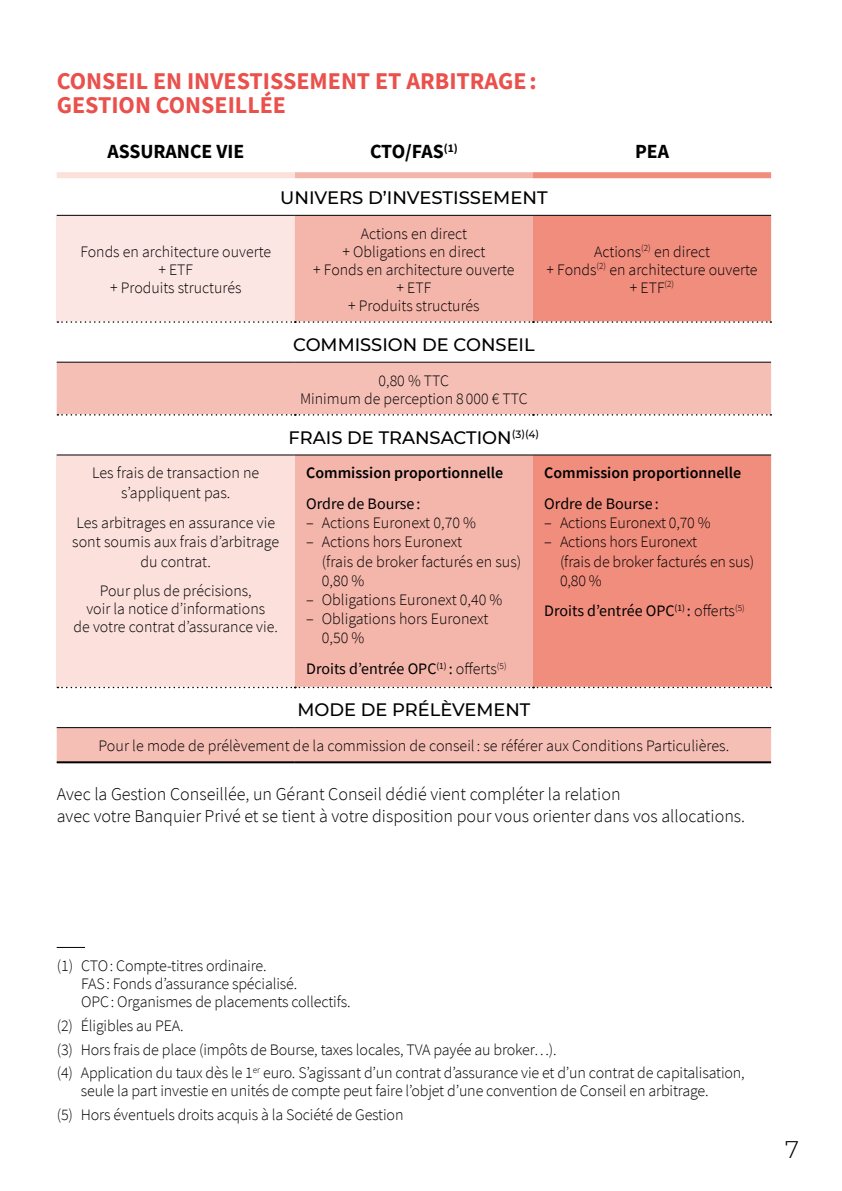
<style>
.page{position:relative;width:842px;height:1191px;background:#fff}
.page>*{position:absolute;margin:0;border:0;box-sizing:border-box;transform-origin:0 0}
.t1{font:700 24px/24px "Source Sans Pro";color:#ea504c}
.t2{font:300 24px "Montserrat";color:#000}
.t3{font:700 20px "Source Sans Pro";color:#000}
.t4{font:300 18px/22px "Source Sans Pro";color:#000}
.t5{font:500 18px "Montserrat";color:#000}
.t6{font:300 16px/18px "Source Sans Pro";letter-spacing:-.01em;color:#000;text-align:center}
.t7{font:16px "Source Sans Pro";color:#000}
.t8{font:600 16px "Source Sans Pro";color:#000}
.s1{font-weight:300}
</style>
<div class="page">
<svg style="left:57px;top:947px;width:28px;height:1px"></svg>
<div style="left:57px;top:215px;width:238px;height:107px;background:#fce6e3"></div>
<svg style="left:295px;top:216px;width:238px;height:146px;fill:#f4b5ab"></svg>
<svg style="left:533px;top:216px;width:238px;height:146px;fill:#f18d7d"></svg>
<svg style="left:57px;top:363px;width:714px;height:398px"></svg>
<div style="left:57px;top:455px;width:238px;height:232px;background:#fce0dc"></div>
<svg style="left:57px;top:321px;width:714px;height:2px"></svg>
<div style="left:295px;top:172px;width:238px;height:6px;background:#f4b5ab"></div>
<svg style="left:57px;top:414px;width:714px;height:1px"></svg>
<svg style="left:57px;top:687px;width:714px;height:1px"></svg>
<hr style="left:57px;top:215px;width:238px;height:1px;background:#000">
<hr style="left:295px;top:215px;width:238px;height:1px;background:#000">
<hr style="left:533px;top:215px;width:238px;height:1px;background:#000">
<hr style="left:57px;top:362px;width:238px;height:1px;background:#000">
<hr style="left:295px;top:362px;width:238px;height:1px;background:#000">
<hr style="left:533px;top:362px;width:238px;height:1px;background:#000">
<hr style="left:57px;top:454px;width:238px;height:1px;background:#000">
<hr style="left:295px;top:454px;width:238px;height:1px;background:#000">
<hr style="left:533px;top:454px;width:238px;height:1px;background:#000">
<hr style="left:57px;top:727px;width:238px;height:1px;background:#000">
<hr style="left:295px;top:727px;width:238px;height:1px;background:#000">
<hr style="left:533px;top:727px;width:238px;height:1px;background:#000">
<hr style="left:57px;top:761px;width:238px;height:2px;background:#000">
<hr style="left:295px;top:761px;width:238px;height:2px;background:#000">
<hr style="left:533px;top:761px;width:238px;height:2px;background:#000">
<div style="left:533px;top:172px;width:238px;height:6px;background:#f18d7d"></div>
<div style="left:57px;top:172px;width:238px;height:6px;background:#fce0dc"></div>
<h1 class="t1" style="left:57px;top:69px;width:481px">CONSEIL EN INVESTISSEMENT ET ARBITRAGE:<br>GESTION CONSEILLÉE</h1>
<p class="t3" style="left:107px;top:138px;width:138px">ASSURANCE VIE</p>
<p class="t3" style="left:370px;top:138px;width:89px">CTO/FAS<sup>(1)</sup></p>
<p class="t3" style="left:635px;top:138px;width:35px">PEA</p>
<p class="t5" style="left:280px;top:185px;width:269px">UNIVERS D’INVESTISSEMENT</p>
<p class="t6" style="left:80px;top:242px;width:192px">Fonds en architecture ouverte + ETF<br>+ Produits structurés</p>
<p class="t6" style="left:92px;top:463px;width:169px;line-height:19.2px">Les frais de transaction ne s’appliquent pas.</p>
<p class="t6" style="left:72px;top:513px;width:208px;line-height:19.2px">Les arbitrages en assurance vie sont soumis aux frais d’arbitrage du contrat.</p>
<p class="t6" style="left:74px;top:581px;width:206px">Pour plus de précisions,<br>voir la notice d’informations<br>de votre contrat d’assurance vie.</p>
<p class="t6" style="left:313px;top:224px;width:203px">Actions en direct<br>+ Obligations en direct<br>+ Fonds en architecture ouverte + ETF<br>+ Produits structurés</p>
<p class="t6" style="left:546px;top:242px;width:212px">Actions<sup>(2)</sup> en direct<br>+ Fonds<sup>(2)</sup> en architecture ouverte + ETF<sup>(2)</sup></p>
<p class="t5" style="left:293px;top:332px;width:243px">COMMISSION DE CONSEIL</p>
<p class="t6" style="left:300px;top:371px;width:229px">0,80 % TTC<br>Minimum de perception 8 000 € TTC</p>
<p class="t5" style="left:288px;top:425px;width:252px">FRAIS DE TRANSACTION<sup>(3)(4)</sup></p>
<p class="t8" style="left:306px;top:462px;width:199px">Commission proportionnelle</p>
<p class="t7" style="left:306px;top:493px;width:116px">Ordre de Bourse :</p>
<p class="t6" style="left:306px;top:514px;width:171px">– Actions Euronext 0,70 %</p>
<p class="t6" style="left:322px;top:532px;width:201px;line-height:19.2px;text-align:left;text-indent:-16px">– Actions hors Euronext<br>(frais de broker facturés en sus)<br>0,80 %</p>
<p class="t6" style="left:306px;top:590px;width:198px">– Obligations Euronext 0,40 %</p>
<p class="t6" style="left:322px;top:609px;width:168px;line-height:19.2px;text-align:left;text-indent:-16px">– Obligations hors Euronext<br>0,50 %</p>
<p class="t7" style="left:306px;top:658px;width:202px">Droits d’entrée OPC<sup>(1)</sup> : <span class="s1">offerts</span><sup>(5)</sup></p>
<p class="t8" style="left:544px;top:462px;width:199px">Commission proportionnelle</p>
<p class="t7" style="left:544px;top:493px;width:116px">Ordre de Bourse :</p>
<p class="t6" style="left:544px;top:514px;width:168px">– Actions Euronext 0,70 %</p>
<p class="t6" style="left:560px;top:532px;width:196px;line-height:19.2px;text-align:left;text-indent:-16px">– Actions hors Euronext<br>(frais de broker facturés en sus)<br>0,80 %</p>
<p class="t7" style="left:544px;top:601px;width:202px">Droits d’entrée OPC<sup>(1)</sup> : <span class="s1">offerts</span><sup>(5)</sup></p>
<p class="t5" style="left:297px;top:697px;width:235px">MODE DE PRÉLÈVEMENT</p>
<p class="t6" style="left:99px;top:736px;width:632px">Pour le mode de prélèvement de la commission de conseil : se référer aux Conditions Particulières.</p>
<p class="t4" style="left:57px;top:783px;width:690px">Avec la Gestion Conseillée, un Gérant Conseil dédié vient compléter la relation<br>avec votre Banquier Privé et se tient à votre disposition pour vous orienter dans vos allocations.</p>
<p class="t6" style="left:81px;top:957px;width:271px;text-align:left;text-indent:-25px">(1) CTO: Compte-titres ordinaire.<br>FAS: Fonds d’assurance spécialisé.<br>OPC: Organismes de placements collectifs.</p>
<p class="t6" style="left:57px;top:1014px;width:690px;line-height:23.6px;text-align:left">(2) Éligibles au PEA.<br>(3) Hors frais de place (impôts de Bourse, taxes locales, TVA payée au broker…).<br>(4) Application du taux dès le 1<sup>er</sup> euro. S’agissant d’un contrat d’assurance vie et d’un contrat de capitalisation,</p>
<p class="t6" style="left:57px;top:1079px;width:653px;line-height:23.6px;text-align:left;text-indent:24px">seule la part investie en unités de compte peut faire l’objet d’une convention de Conseil en arbitrage. (5) Hors éventuels droits acquis à la Société de Gestion</p>
<h1 class="t2" style="left:785px;top:1132px;width:15px">7</h1>
</div>
